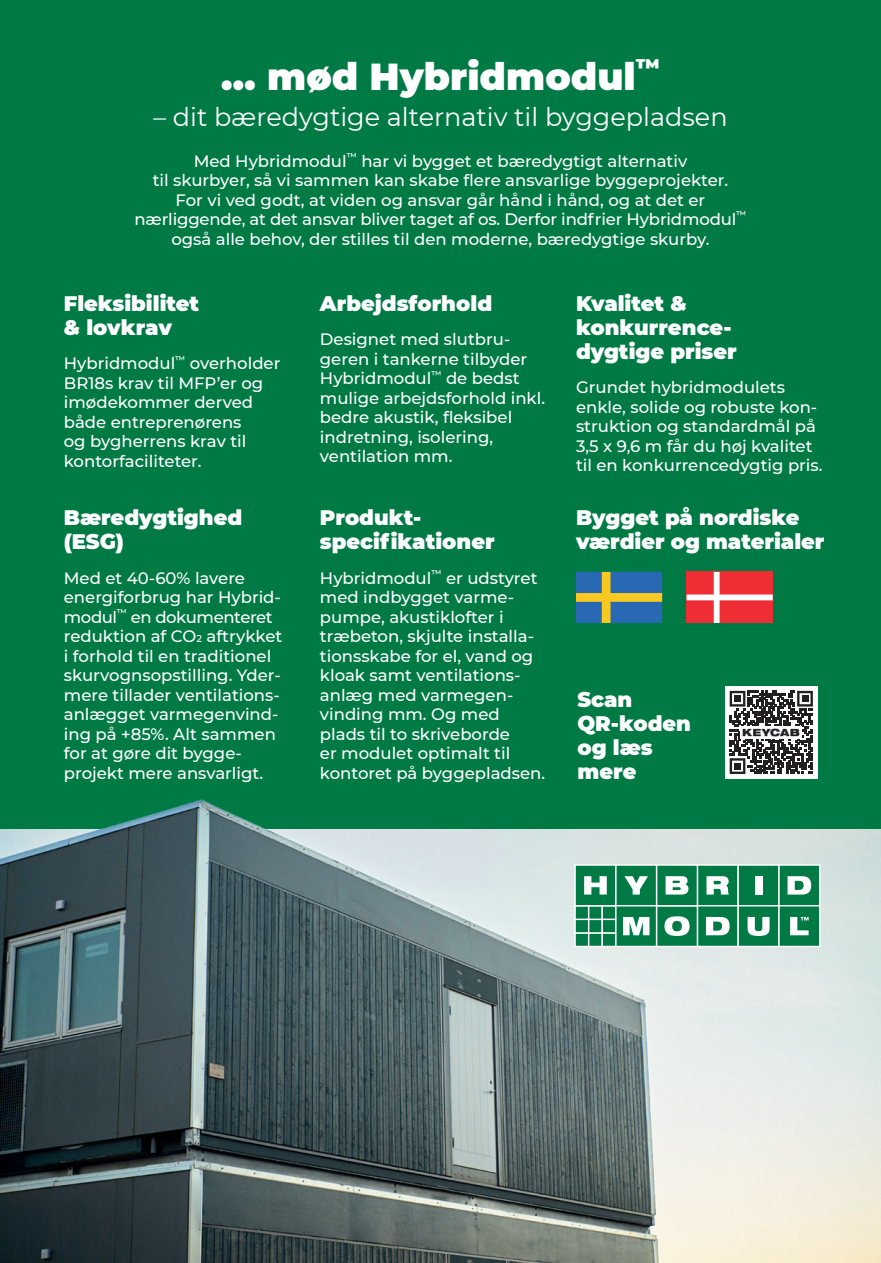
<style>
.page{position:relative;width:881px;height:1263px;background:#fff}
.page>*{position:absolute;margin:0;border:0;box-sizing:border-box;transform-origin:0 0}
.t1{font:900 37.5px "Montserrat";color:#fff}
.t2{font:25.5px "Montserrat";color:#fff}
.t3{font:900 21px/24px "Montserrat";color:#fff}
.t4{font:500 16.5px/19.5px "Montserrat";color:#fff}
.s1{font-size:9.9px}
</style>
<div class="page">
<img style="left:880px;top:0;width:1px;height:471px">
<div style="left:0;top:0;width:880px;height:1263px;background:#007a45"></div>
<svg style="left:686px;top:572px;width:86px;height:51px"></svg>
<svg style="left:576px;top:572px;width:86px;height:51px"></svg>
<img style="left:0;top:689px;width:880px;height:574px">
<div style="left:725px;top:686px;width:92px;height:92px;background:#fff"></div>
<svg style="left:729px;top:691px;width:83px;height:83px"></svg>
<div style="left:733px;top:695px;width:7px;height:7px;background:#231f20"></div>
<div style="left:801px;top:695px;width:7px;height:7px;background:#231f20"></div>
<div style="left:733px;top:763px;width:7px;height:6px;background:#231f20"></div>
<img style="left:740px;top:726px;width:61px;height:13px">
<h1 class="t1" style="left:221px;top:49px;width:440px">… mød Hybridmodul<sup>™</sup></h1>
<h2 class="t2" style="left:153px;top:99px;width:575px">– dit bæredygtige alternativ til byggepladsen</h2>
<p class="t4" style="left:134px;top:150px;width:613px;text-align:center">Med Hybridmodul<sup>™</sup> har vi bygget et bæredygtigt alternativ<br>til skurbyer, så vi sammen kan skabe flere ansvarlige byggeprojekter.<br>For vi ved godt, at viden og ansvar går hånd i hånd, og at det er nærliggende, at det ansvar bliver taget af os. Derfor indfrier Hybridmodul<sup>™ </sup>også alle behov, der stilles til den moderne, bæredygtige skurby.</p>
<p class="t3" style="left:64px;top:290px;width:137px">Fleksibilitet &amp; lovkrav</p>
<p class="t4" style="left:64px;top:353px;width:218px">Hybridmodul<sup>™</sup> overholder<br>BR18s krav til MFP’er og imødekommer derved både entreprenørens<br>og bygherrens krav til kontorfaciliteter.</p>
<p class="t3" style="left:64px;top:504px;width:180px">Bæredygtighed (ESG)</p>
<p class="t4" style="left:64px;top:567px;width:220px">Med et 40-60% lavere energiforbrug har Hybrid&shy;modul<sup>™</sup> en dokumenteret reduktion af CO<span class="s1">2</span> aftrykket i forhold til en traditionel skurvognsopstilling. Yder&shy;mere tillader ventilations&shy;anlægget varmegenvind&shy;ing på +85%. Alt sammen for at gøre dit bygge&shy;projekt mere ansvarligt.</p>
<p class="t3" style="left:320px;top:290px;width:174px">Arbejdsforhold</p>
<p class="t4" style="left:320px;top:329px;width:227px">Designet med slutbru&shy;geren i tankerne tilbyder<br>Hybridmodul<sup>™</sup> de bedst mulige arbejdsforhold inkl. bedre akustik, fleksibel indretning, isolering, ventilation mm.</p>
<p class="t3" style="left:320px;top:504px;width:176px">Produkt&shy;specifikationer</p>
<p class="t4" style="left:320px;top:567px;width:227px">Hybridmodul<sup>™</sup> er udstyret med indbygget varme&shy;pumpe, akustiklofter i træbeton, skjulte installa&shy;tionsskabe for el, vand og kloak samt ventilations&shy;anlæg med varmegen&shy;vinding mm. Og med plads til to skriveborde<br>er modulet optimalt til kontoret på byggepladsen.</p>
<p class="t3" style="left:575px;top:290px;width:162px">Kvalitet &amp; konkurrence&shy;dygtige priser</p>
<p class="t4" style="left:575px;top:377px;width:248px">Grundet hybridmodulets enkle, solide og robuste kon&shy;struktion og standardmål på<br>3,5 x 9,6 m får du høj kvalitet til en konkurrencedygtig pris.</p>
<p class="t3" style="left:575px;top:504px;width:250px">Bygget på nordiske værdier og materialer</p>
<p class="t3" style="left:577px;top:686px;width:115px">Scan<br>QR-koden og læs mere</p>
</div>
